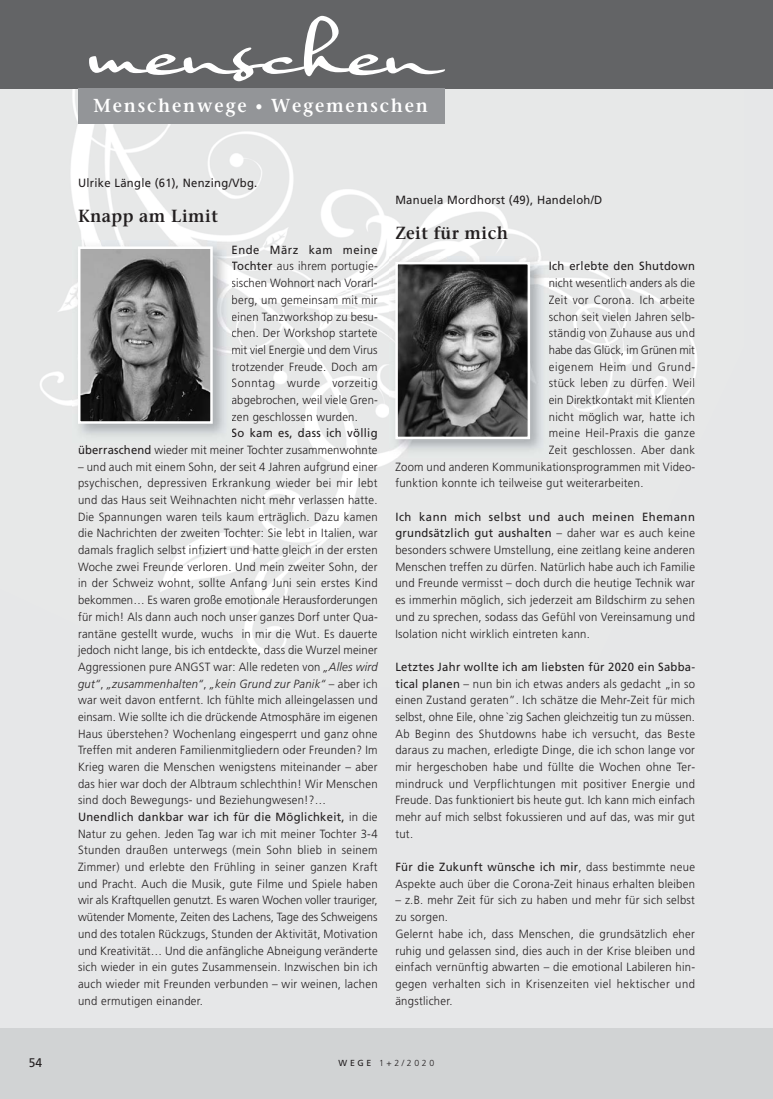
<style>
.page{position:relative;width:773px;height:1099px;background:#fff}
.page>*{position:absolute;margin:0;border:0;box-sizing:border-box;transform-origin:0 0}
.t1{font:68.75px "Nothing";color:#fff}
.t2{font:600 18.75px "Stone Serif Std";letter-spacing:.1em;color:#fff;scale:.95 1}
.t3{font:600 17.5px "Stone Serif Std";letter-spacing:.025em;color:#231f20;scale:.95 1}
.t4{font:12.5px "Frutiger";color:#231f20;scale:.95 1}
.t5{font:300 11.88px/16.6px "Frutiger";letter-spacing:.025em;color:#231f20;text-align:justify;scale:.95 1}
.t6{font:11.88px "Frutiger LT Std";letter-spacing:.025em;color:#231f20;scale:.95 1}
.t7{font:300 11.88px "Frutiger";letter-spacing:.005em;color:#231f20;scale:.95 1}
.t8{font:300 11.88px "Frutiger";letter-spacing:-.005em;color:#231f20;scale:.95 1}
.t9{font:11.88px "Frutiger";letter-spacing:.025em;color:#231f20;scale:.95 1}
.t10{font:300 11.88px "Frutiger";letter-spacing:.05em;color:#231f20;scale:.95 1}
.t11{font:300 8.75px "Frutiger";color:#231f20}
.s1{font-size:15px}
.s2{font-weight:400}
.s3{font-style:italic}
</style>
<div class="page">
<div style="left:0;top:0;width:772px;height:1098px;background:#e6e7e8"></div>
<img style="left:40px;top:89px;width:657px;height:565px">
<div style="left:0;top:1028px;width:772px;height:70px;background:#d1d3d4"></div>
<div style="left:0;top:0;width:772px;height:89px;background:#636466"></div>
<div style="left:78px;top:89px;width:367px;height:35px;background:#939598"></div>
<img style="left:72px;top:241px;width:159px;height:201px">
<img style="left:81px;top:249px;width:129px;height:172px">
<div style="left:78px;top:246px;width:135px;height:178px;border:2px solid #fff"></div>
<img style="left:389px;top:256px;width:159px;height:201px">
<img style="left:398px;top:265px;width:129px;height:171px">
<div style="left:395px;top:262px;width:135px;height:177px;border:2px solid #fff"></div>
<h1 class="t1" style="left:88px;top:9px;width:348px">menschen</h1>
<h2 class="t2" style="left:93px;top:98px;width:354px">Menschenwege <span class="s1">•</span> Wegemenschen</h2>
<p class="t6" style="left:78px;top:177px;width:190px">Ulrike Längle (61), Nenzing/Vbg.</p>
<h3 class="t3" style="left:78px;top:209px;width:149px">Knapp am Limit</h3>
<p class="t5" style="left:231px;top:242px;width:156px"><span class="s2">Ende März kam meine Tochter</span> aus ihrem portugie&shy;sischen Wohnort nach Vorarl&shy;berg, um gemeinsam mit mir einen Tanzworkshop zu besu&shy;chen. Der Workshop startete mit viel Energie und dem Virus trotzender Freude. Doch am Sonntag wurde vorzeitig abgebrochen, weil viele Gren&shy;zen geschlossen wurden.</p>
<p class="t5" style="left:78px;top:426px;width:317px;text-align:right"><span class="s2">So kam es, dass ich völlig<br>überraschend</span> wieder mit meiner Tochter zusammenwohnte</p>
<p class="t5" style="left:78px;top:459px;width:317px;text-align:left">– und auch mit einem Sohn, der seit 4 Jahren aufgrund einer psychischen, depressiven Erkrankung wieder bei mir lebt und das Haus seit Weihnachten nicht mehr verlassen hatte.<br>Die Spannungen waren teils kaum erträglich. Dazu kamen die Nachrichten der zweiten Tochter: Sie lebt in Italien, war damals fraglich selbst infiziert und hatte gleich in der ersten Woche zwei Freunde verloren. Und mein zweiter Sohn, der in der Schweiz wohnt, sollte Anfang Juni sein erstes Kind bekommen… Es waren große emotionale Herausforderungen für mich! Als dann auch noch unser ganzes Dorf unter Qua&shy;rantäne gestellt wurde, wuchs in mir die Wut. Es dauerte jedoch nicht lange, bis ich entdeckte, dass die Wurzel meiner Aggressionen pure ANGST war: Alle redeten von <span class="s3">„Alles wird gut“</span>, <span class="s3">„zusammenhalten“</span>, <span class="s3">„kein Grund zur Panik“</span> – aber ich war weit davon entfernt. Ich fühlte mich alleingelassen und einsam. Wie sollte ich die drückende Atmosphäre im eigenen Haus überstehen? Wochenlang eingesperrt und ganz ohne Treffen mit anderen Familienmitgliedern oder Freunden? Im Krieg waren die Menschen wenigstens miteinander – aber das hier war doch der Albtraum schlechthin! Wir Menschen sind doch Bewegungs- und Beziehungwesen!?… <span class="s2">Unendlich dankbar war ich für die Möglichkeit,</span> in die Natur zu gehen. Jeden Tag war ich mit meiner Tochter 3-4<br>Stunden draußen unterwegs (mein Sohn blieb in seinem Zimmer) und erlebte den Frühling in seiner ganzen Kraft und Pracht. Auch die Musik, gute Filme und Spiele haben wir als Kraftquellen genutzt. Es waren Wochen voller trauriger, wütender Momente, Zeiten des Lachens, Tage des Schweigens und des totalen Rückzugs, Stunden der Aktivität, Motivation und Kreativität… Und die anfängliche Abneigung veränderte sich wieder in ein gutes Zusammensein. Inzwischen bin ich auch wieder mit Freunden verbunden – wir weinen, lachen und ermutigen einander.</p>
<p class="t6" style="left:395px;top:194px;width:219px">Manuela Mordhorst (49), Handeloh/D</p>
<h3 class="t3" style="left:395px;top:226px;width:120px">Zeit für mich</h3>
<p class="t9" style="left:548px;top:261px;width:155px">Ich erlebte den Shutdown</p>
<p class="t7" style="left:548px;top:278px;width:155px">nicht wesentlich anders als die</p>
<p class="t5" style="left:548px;top:292px;width:155px">Zeit vor Corona. Ich arbeite</p>
<p class="t5" style="left:548px;top:309px;width:155px">schon seit vielen Jahren selb-</p>
<p class="t5" style="left:548px;top:326px;width:155px">ständig von Zuhause aus und</p>
<p class="t8" style="left:548px;top:345px;width:155px">habe das Glück, im Grünen mit</p>
<p class="t10" style="left:548px;top:361px;width:155px">eigenem Heim und Grund-</p>
<p class="t5" style="left:548px;top:376px;width:155px">stück leben zu dürfen. Weil</p>
<p class="t5" style="left:548px;top:392px;width:155px">ein Direktkontakt mit Klienten</p>
<p class="t5" style="left:548px;top:409px;width:155px">nicht möglich war, hatte ich</p>
<p class="t5" style="left:548px;top:426px;width:155px">meine Heil-Praxis die ganze</p>
<p class="t5" style="left:548px;top:442px;width:155px">Zeit geschlossen. Aber dank</p>
<p class="t5" style="left:395px;top:459px;width:317px">Zoom und anderen Kommunikationsprogrammen mit Video-</p>
<p class="t5" style="left:395px;top:476px;width:263px">funktion konnte ich teilweise gut weiterarbeiten.</p>
<p class="t5" style="left:395px;top:509px;width:317px"><span class="s2">Ich kann mich selbst und auch meinen Ehemann grundsätzlich gut aushalten</span> – daher war es auch keine besonders schwere Umstellung, eine zeitlang keine anderen Menschen treffen zu dürfen. Natürlich habe auch ich Familie und Freunde vermisst – doch durch die heutige Technik war es immerhin möglich, sich jederzeit am Bildschirm zu sehen und zu sprechen, sodass das Gefühl von Vereinsamung und Isolation nicht wirklich eintreten kann.</p>
<p class="t5" style="left:395px;top:659px;width:317px"><span class="s2">Letztes Jahr wollte ich am liebsten für 2020 ein Sabba&shy;tical planen</span> – nun bin ich etwas anders als gedacht „in so einen Zustand geraten”. Ich schätze die Mehr-Zeit für mich selbst, ohne Eile, ohne `zig Sachen gleichzeitig tun zu müssen.<br>Ab Beginn des Shutdowns habe ich versucht, das Beste daraus zu machen, erledigte Dinge, die ich schon lange vor mir hergeschoben habe und füllte die Wochen ohne Ter&shy;mindruck und Verpflichtungen mit positiver Energie und Freude. Das funktioniert bis heute gut. Ich kann mich einfach mehr auf mich selbst fokussieren und auf das, was mir gut tut.</p>
<p class="t5" style="left:395px;top:859px;width:317px"><span class="s2">Für die Zukunft wünsche ich mir</span>, dass bestimmte neue<br>Aspekte auch über die Corona-Zeit hinaus erhalten bleiben</p>
<p class="t5" style="left:395px;top:893px;width:317px;text-align:left">– z.B. mehr Zeit für sich zu haben und mehr für sich selbst zu sorgen.<br>Gelernt habe ich, dass Menschen, die grundsätzlich eher ruhig und gelassen sind, dies auch in der Krise bleiben und einfach vernünftig abwarten – die emotional Labileren hin&shy;gegen verhalten sich in Krisenzeiten viel hektischer und ängstlicher.</p>
<p class="t4" style="left:29px;top:1057px;width:16px">54</p>
<p class="t11" style="left:338px;top:1059px;width:97px"><span class="s2">WEGE</span> 1+2/2020</p>
</div>
